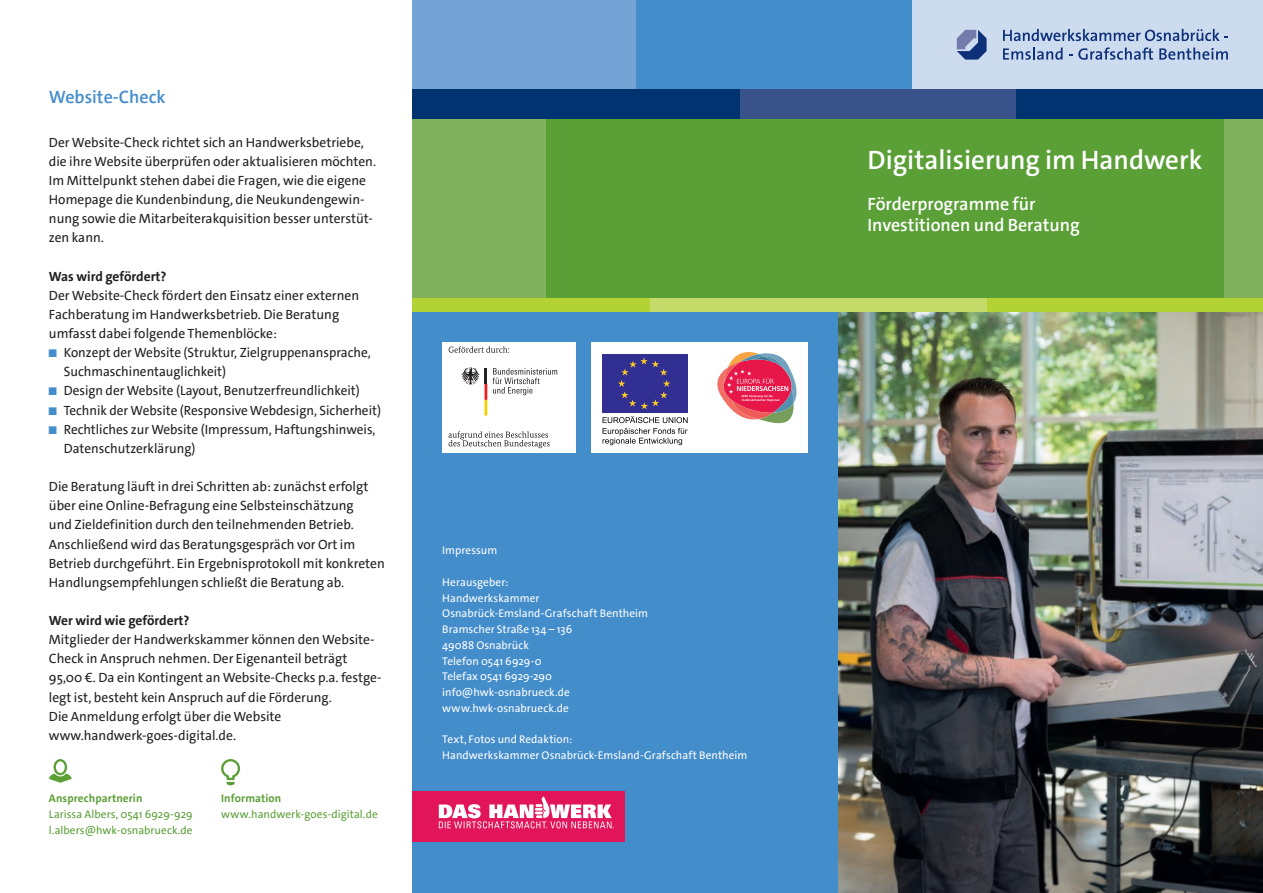
<style>
.page{position:relative;width:1263px;height:893px;background:#fff}
.page>*{position:absolute;margin:0;border:0;box-sizing:border-box;transform-origin:0 0}
.t1{font:600 27px "The Sans C4 s";color:#fff}
.t2{font:600 18px/21.6px "The Sans C4 s";color:#fff}
.t3{font:600 18px "The Sans C4 s";color:#448dcb}
.t4{font:13.5px/19.2px "The Sans C4 s";color:#231f20}
.t5{font:700 13.5px "The Sans C4 s";color:#231f20}
.t6{font:11.25px/15.8px "The Sans C4 s";letter-spacing:.005em;color:#fff}
.t7{font:11.25px/15.8px "The Sans C4 s";letter-spacing:.005em;color:#5b9f37}
.t8{font:700 11.25px "The Sans C4 s";letter-spacing:.01em;color:#5b9f37}
.s1{font-size:11.4px;color:#448dcb}
</style>
<div class="page">
<div style="left:838px;top:0;width:74px;height:89px;background:#448dcb"></div>
<div style="left:912px;top:0;width:351px;height:89px;background:#cddbef"></div>
<div style="left:636px;top:0;width:202px;height:89px;background:#448dcb"></div>
<div style="left:412px;top:0;width:224px;height:89px;background:#76a3d6"></div>
<svg style="left:957px;top:30px;width:29px;height:30px"></svg>
<svg style="left:1003px;top:29px;width:225px;height:12px"></svg>
<svg style="left:1003px;top:48px;width:59px;height:12px"></svg>
<svg style="left:1069px;top:47px;width:84px;height:13px"></svg>
<svg style="left:1159px;top:48px;width:69px;height:12px"></svg>
<div style="left:412px;top:89px;width:328px;height:30px;background:#013371"></div>
<div style="left:838px;top:89px;width:178px;height:30px;background:#3a548b"></div>
<div style="left:740px;top:89px;width:98px;height:30px;background:#3a548b"></div>
<div style="left:1016px;top:89px;width:247px;height:30px;background:#013371"></div>
<div style="left:546px;top:119px;width:292px;height:179px;background:#5b9f37"></div>
<div style="left:838px;top:119px;width:387px;height:179px;background:#5b9f37"></div>
<div style="left:1225px;top:119px;width:38px;height:179px;background:#80b15f"></div>
<div style="left:412px;top:119px;width:134px;height:179px;background:#80b15f"></div>
<div style="left:412px;top:298px;width:239px;height:15px;background:#b3d234"></div>
<div style="left:651px;top:298px;width:187px;height:15px;background:#c5db69"></div>
<div style="left:986px;top:298px;width:277px;height:15px;background:#b3d234"></div>
<div style="left:838px;top:298px;width:148px;height:15px;background:#c5db69"></div>
<img style="left:838px;top:313px;width:425px;height:580px">
<div style="left:412px;top:313px;width:426px;height:580px;background:#448dcb"></div>
<div style="left:412px;top:791px;width:213px;height:51px;background:#e3155a"></div>
<svg style="left:439px;top:796px;width:174px;height:32px"></svg>
<svg style="left:221px;top:759px;width:19px;height:27px"></svg>
<svg style="left:49px;top:759px;width:23px;height:24px"></svg>
<div style="left:442px;top:342px;width:134px;height:111px;background:#fff"></div>
<svg style="left:461px;top:367px;width:26px;height:49px"></svg>
<hr style="left:484px;top:368px;width:3px;height:16px;background:#231f20">
<svg style="left:493px;top:368px;width:64px;height:27px"></svg>
<svg style="left:449px;top:346px;width:60px;height:7px"></svg>
<svg style="left:448px;top:431px;width:102px;height:17px"></svg>
<div style="left:591px;top:342px;width:217px;height:111px;background:#fff"></div>
<div style="left:602px;top:354px;width:86px;height:58px;background:#313092"></div>
<svg style="left:618px;top:357px;width:52px;height:52px"></svg>
<svg style="left:602px;top:416px;width:86px;height:29px"></svg>
<svg style="left:717px;top:352px;width:79px;height:72px"></svg>
<h2 class="t3" style="left:49px;top:85px;width:118px">Website-Check</h2>
<p class="t4" style="left:49px;top:133px;width:329px">Der Website-Check richtet sich an Handwerksbetriebe, die ihre Website überprüfen oder aktualisieren möchten.<br>Im Mittelpunkt stehen dabei die Fragen, wie die eigene Homepage die Kundenbindung, die Neukundengewin&shy;nung sowie die Mitarbeiterakquisition besser unterstüt&shy;zen kann.</p>
<p class="t5" style="left:49px;top:267px;width:119px">Was wird gefördert?</p>
<p class="t4" style="left:49px;top:286px;width:312px">Der Website-Check fördert den Einsatz einer externen<br>Fachberatung im Handwerksbetrieb. Die Beratung umfasst dabei folgende Themenblöcke:</p>
<p class="t4" style="left:64px;top:343px;width:309px;text-indent:-15px"><span class="s1">■</span> Konzept der Website (Struktur, Zielgruppenansprache,<br>Suchmaschinentauglichkeit)</p>
<p class="t4" style="left:49px;top:381px;width:312px"><span class="s1">■</span> Design der Website (Layout, Benutzerfreundlichkeit)</p>
<p class="t4" style="left:49px;top:401px;width:334px"><span class="s1">■</span> Technik der Website (Responsive Webdesign, Sicherheit)</p>
<p class="t4" style="left:64px;top:420px;width:313px;text-indent:-15px"><span class="s1">■</span> Rechtliches zur Website (Impressum, Haftungshinweis,<br>Datenschutzerklärung)</p>
<p class="t4" style="left:49px;top:477px;width:337px">Die Beratung läuft in drei Schritten ab: zunächst erfolgt über eine Online-Befragung eine Selbsteinschätzung<br>und Zieldefinition durch den teilnehmenden Betrieb.<br>Anschließend wird das Beratungsgespräch vor Ort im Betrieb durchgeführt. Ein Ergebnisprotokoll mit konkreten Handlungsempfehlungen schließt die Beratung ab.</p>
<p class="t5" style="left:49px;top:612px;width:142px">Wer wird wie gefördert?</p>
<p class="t4" style="left:49px;top:630px;width:334px">Mitglieder der Handwerkskammer können den Web site-Check in Anspruch nehmen. Der Eigenanteil beträgt 95,00 €. Da ein Kontingent an Website-Checks p.a. festge&shy;legt ist, besteht kein Anspruch auf die Förderung.<br>Die Anmeldung erfolgt über die Website www.handwerk-goes-digital.de.</p>
<p class="t8" style="left:49px;top:791px;width:95px">Ansprechpartnerin</p>
<p class="t7" style="left:49px;top:807px;width:145px">Larissa Albers, 0541 6929-929 l.albers@hwk-osnabrueck.de</p>
<p class="t8" style="left:221px;top:791px;width:62px">Information</p>
<p class="t7" style="left:221px;top:807px;width:158px">www.handwerk-goes-digital.de</p>
<p class="t6" style="left:442px;top:543px;width:57px">Impressum</p>
<p class="t6" style="left:442px;top:574px;width:207px">Herausgeber:<br>Handwerkskammer<br>Osnabrück-Emsland-Grafschaft Bentheim<br>Bramscher Straße 134 – 136<br>49088 Osnabrück<br>Telefon 0541 6929-0<br>Telefax 0541 6929-290 info@hwk-osnabrueck.de www.hwk-osnabrueck.de</p>
<p class="t6" style="left:442px;top:732px;width:307px">Text, Fotos und Redaktion:<br>Handwerkskammer Osnabrück-Emsland-Grafschaft Bentheim</p>
<h1 class="t1" style="left:867px;top:142px;width:336px">Digitalisierung im Handwerk</h1>
<h2 class="t2" style="left:867px;top:193px;width:214px">Förderprogramme für<br>Investitionen und Beratung</h2>
</div>
